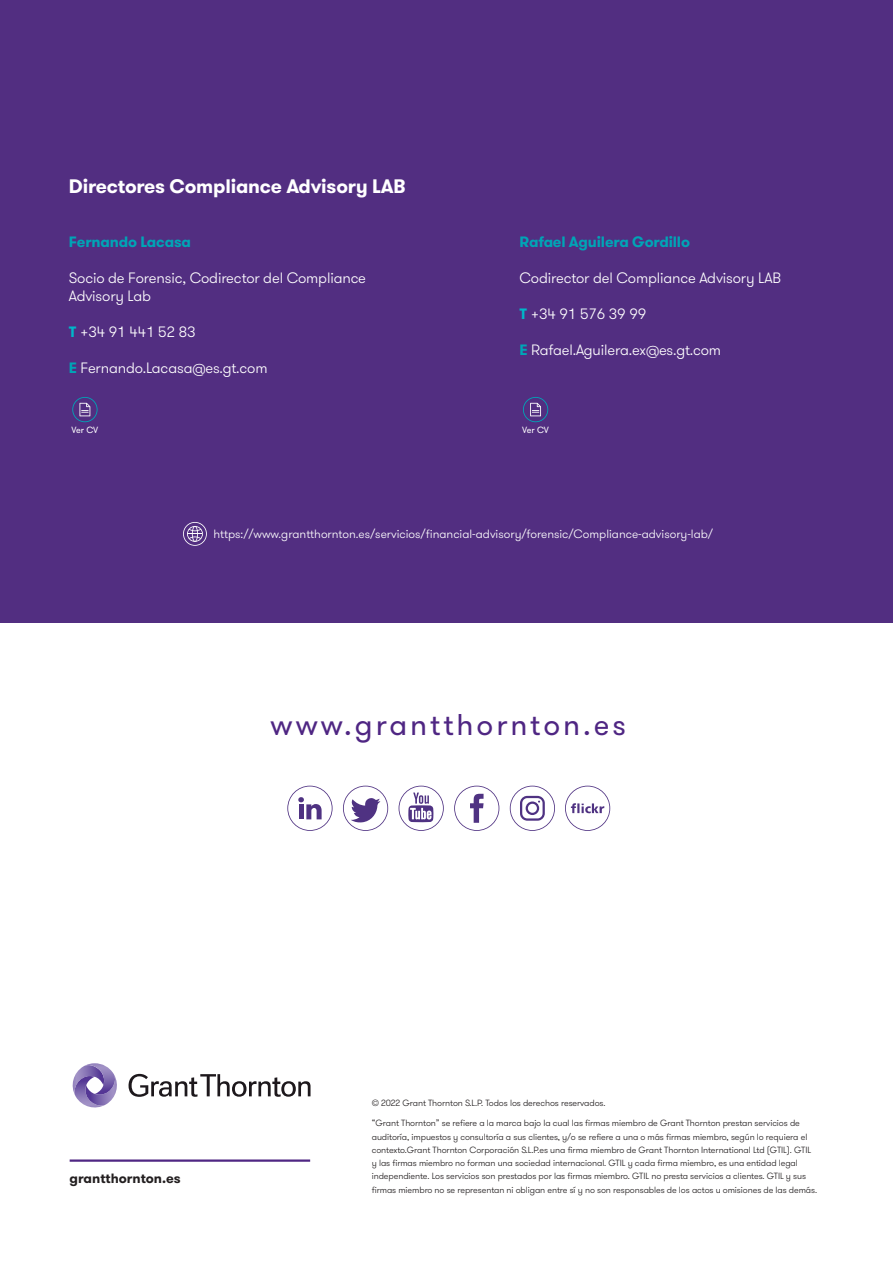
<style>
.page{position:relative;width:893px;height:1263px;background:#fff}
.page>*{position:absolute;margin:0;border:0;box-sizing:border-box;transform-origin:0 0}
.t1{font:30px "GT Walsheim Pro";letter-spacing:.1em;color:#4f2683}
.t2{font:700 19.5px "GT Walsheim Pro";letter-spacing:-.01em;color:#fff}
.t3{font:300 15px/18px "GT Walsheim Pro";letter-spacing:-.01em;color:#fff}
.t4{font:700 15px "GT Walsheim Pro";letter-spacing:-.01em;color:#00a5b6}
.t5{font:700 13.5px "GT Walsheim Pro";color:#231f20}
.t6{font:300 12px "GT Walsheim Pro";color:#fff}
.t7{font:300 9px/13.2px "GT Walsheim Pro";letter-spacing:-.01em;color:#231f20}
.t8{font:9px "GT Walsheim Pro";letter-spacing:-.02em;color:#fff}
.s1{font-weight:700;color:#00b7c9}
.s2{font-weight:700;color:#00a5b6}
</style>
<div class="page">
<div style="left:0;top:0;width:893px;height:623px;background:#522e81"></div>
<svg style="left:523px;top:397px;width:25px;height:25px"></svg>
<svg style="left:72px;top:397px;width:26px;height:25px"></svg>
<svg style="left:183px;top:522px;width:24px;height:24px"></svg>
<hr style="left:70px;top:1159px;width:240px;height:3px;background:#4f2683">
<svg style="left:399px;top:786px;width:45px;height:45px"></svg>
<svg style="left:343px;top:786px;width:45px;height:45px"></svg>
<svg style="left:565px;top:786px;width:45px;height:45px"></svg>
<svg style="left:454px;top:786px;width:45px;height:45px"></svg>
<svg style="left:510px;top:786px;width:45px;height:45px"></svg>
<svg style="left:287px;top:786px;width:46px;height:45px"></svg>
<svg style="left:129px;top:1074px;width:182px;height:23px"></svg>
<svg style="left:72px;top:1063px;width:45px;height:45px"></svg>
<h2 class="t2" style="left:69px;top:174px;width:338px">Directores Compliance Advisory LAB</h2>
<h3 class="t4" style="left:69px;top:232px;width:124px">Fernando Lacasa</h3>
<h3 class="t3" style="left:69px;top:269px;width:299px">Socio de Forensic, Codirector del Compliance<br>Advisory Lab</h3>
<h3 class="t3" style="left:69px;top:323px;width:128px"><span class="s1">T</span> +34 91 441 52 83</h3>
<h3 class="t3" style="left:69px;top:359px;width:200px"><span class="s2">E</span> Fernando.Lacasa@es.gt.com</h3>
<h3 class="t4" style="left:519px;top:232px;width:172px">Rafael Aguilera Gordillo</h3>
<h3 class="t3" style="left:519px;top:269px;width:263px">Codirector del Compliance Advisory LAB</h3>
<h3 class="t3" style="left:519px;top:305px;width:128px"><span class="s1">T</span> +34 91 576 39 99</h3>
<h3 class="t3" style="left:519px;top:341px;width:203px"><span class="s2">E</span> Rafael.Aguilera.ex@es.gt.com</h3>
<p class="t8" style="left:72px;top:425px;width:28px">Ver CV</p>
<p class="t8" style="left:522px;top:425px;width:28px">Ver CV</p>
<h3 class="t6" style="left:213px;top:526px;width:501px">https://www.grantthornton.es/servicios/financial-advisory/forensic/Compliance-advisory-lab/</h3>
<h1 class="t1" style="left:271px;top:706px;width:357px">www.grantthornton.es</h1>
<h3 class="t5" style="left:70px;top:1169px;width:113px">grantthornton.es</h3>
<p class="t7" style="left:372px;top:1096px;width:235px">© 2022 Grant Thornton S.L.P. Todos los derechos reservados.</p>
<p class="t7" style="left:372px;top:1117px;width:447px">“Grant Thornton” se refiere a la marca bajo la cual las firmas miembro de Grant Thornton prestan servicios de auditoría, impuestos y consultoría a sus clientes, y/o se refiere a una o más firmas miembro, según lo requiera el contexto.Grant Thornton Corporación S.L.P.es una firma miembro de Grant Thornton International Ltd (GTIL). GTIL y las firmas miembro no forman una sociedad internacional. GTIL y cada firma miembro, es una entidad legal independiente. Los servicios son prestados por las firmas miembro. GTIL no presta servicios a clientes. GTIL y sus firmas miembro no se representan ni obligan entre sí y no son responsables de los actos u omisiones de las demás.</p>
</div>
